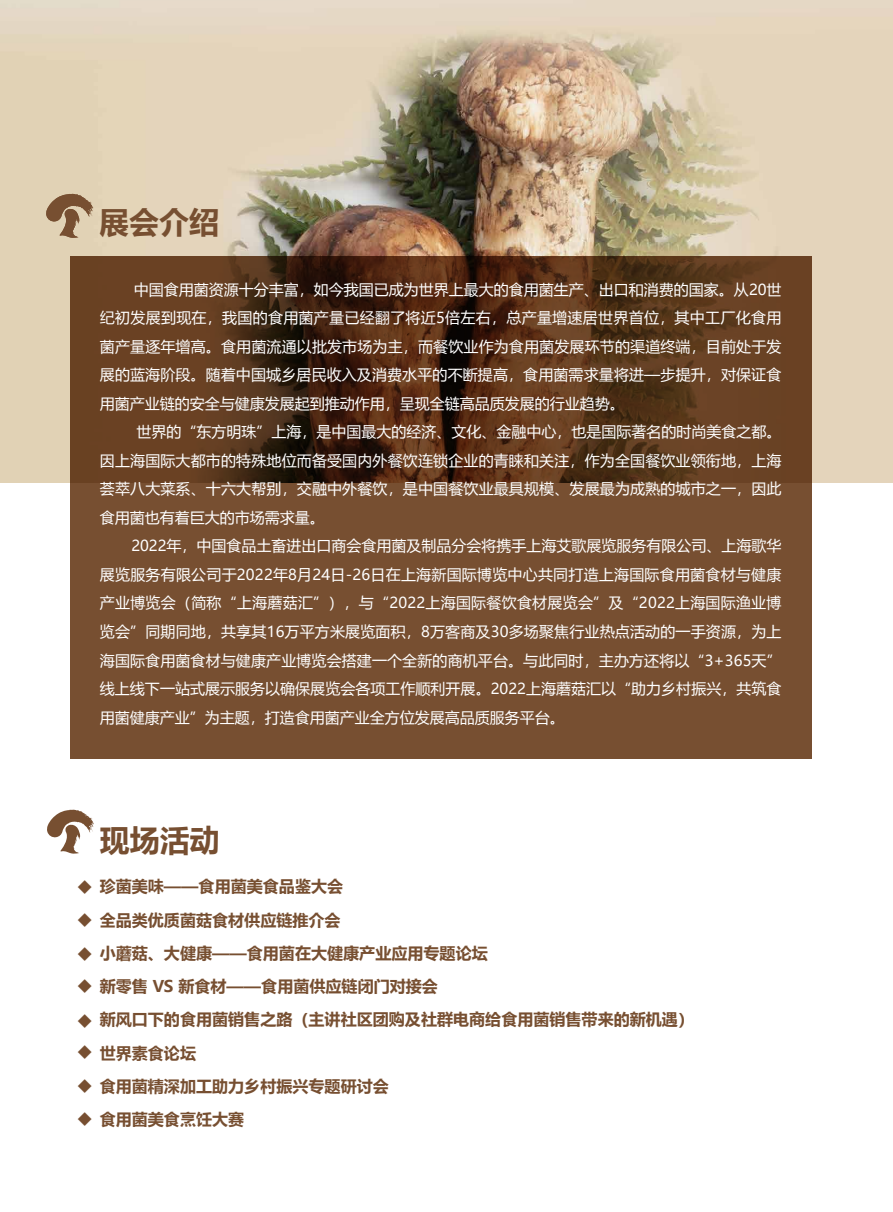
<style>
.page{position:relative;width:893px;height:1212px;background:#fff}
.page>*{position:absolute;margin:0;border:0;box-sizing:border-box;transform-origin:0 0}
.t1{font:700 30px "Microsoft Ya Hei";color:#774f31}
.t2{font:700 29.1px/32.8px "Microsoft Ya Hei";color:#774f31;text-align:justify}
.t3{font:700 16.05px/33.3px "Microsoft Ya Hei";color:#774f31}
.t4{font:15px/28.5px "Microsoft Ya Hei";color:#fff;text-align:justify}
</style>
<div class="page">
<img style="left:0;top:0;width:893px;height:483px">
<svg style="left:71px;top:256px;width:740px;height:502px;background:#684226"></svg>
<svg style="left:47px;top:810px;width:47px;height:44px"></svg>
<svg style="left:46px;top:194px;width:48px;height:44px;background:#ad9275"></svg>
<h1 class="t1" style="left:99px;top:201px;width:121px">展会介绍</h1>
<p class="t4" style="left:100px;top:275px;width:683px;text-indent:34px">中国食用菌资源十分丰富，如今我国已成为世界上最大的食用菌生产、出口和消费的国家。从20世纪初发展到现在，我国的食用菌产量已经翻了将近5倍左右，总产量增速居世界首位，其中工厂化食用菌产量逐年增高。食用菌流通以批发市场为主，而餐饮业作为食用菌发展环节的渠道终端，目前处于发展的蓝海阶段。随着中国城乡居民收入及消费水平的不断提高，食用菌需求量将进—步提升，对保证食用菌产业链的安全与健康发展起到推动作用，呈现全链高品质发展的行业趋势。</p>
<p class="t4" style="left:100px;top:417px;width:683px;text-indent:37px">世界的“东方明珠”上海，是中国最大的经济、文化、金融中心，也是国际著名的时尚美食之都。因上海国际大都市的特殊地位而备受国内外餐饮连锁企业的青睐和关注，作为全国餐饮业领衔地，上海荟萃八大菜系、十六大帮别，交融中外餐饮，是中国餐饮业最具规模、发展最为成熟的城市之一，因此食用菌也有着巨大的市场需求量。</p>
<p class="t4" style="left:100px;top:531px;width:683px;text-indent:31px">2022年，中国食品土畜进出口商会食用菌及制品分会将携手上海艾歌展览服务有限公司、上海歌华展览服务有限公司于2022年8月24日-26日在上海新国际博览中心共同打造上海国际食用菌食材与健康产业博览会（简称“上海蘑菇汇”），与“2022上海国际餐饮食材展览会”及“2022上海国际渔业博览会”同期同地，共享其16万平方米展览面积，8万客商及30多场聚焦行业热点活动的一手资源，为上海国际食用菌食材与健康产业博览会搭建一个全新的商机平台。与此同时，主办方还将以“3+365天”线上线下一站式展示服务以确保展览会各项工作顺利开展。2022上海蘑菇汇以“助力乡村振兴，共筑食用菌健康产业”为主题，打造食用菌产业全方位发展高品质服务平台。</p>
<h2 class="t2" style="left:76px;top:870px;width:19px">◆</h2>
<h2 class="t2" style="left:76px;top:902px;width:19px">◆ ◆ ◆</h2>
<h2 class="t2" style="left:76px;top:1004px;width:19px">◆ ◆ ◆ ◆</h2>
<h1 class="t1" style="left:100px;top:819px;width:121px">现场活动</h1>
<p class="t3" style="left:100px;top:869px;width:596px">珍菌美味——食用菌美食品鉴大会<br>全品类优质菌菇食材供应链推介会<br>小蘑菇、大健康——食用菌在大健康产业应用专题论坛<br>新零售 VS 新食材——食用菌供应链闭门对接会<br>新风口下的食用菌销售之路（主讲社区团购及社群电商给食用菌销售带来的新机遇）世界素食论坛<br>食用菌精深加工助力乡村振兴专题研讨会<br>食用菌美食烹饪大赛</p>
</div>
